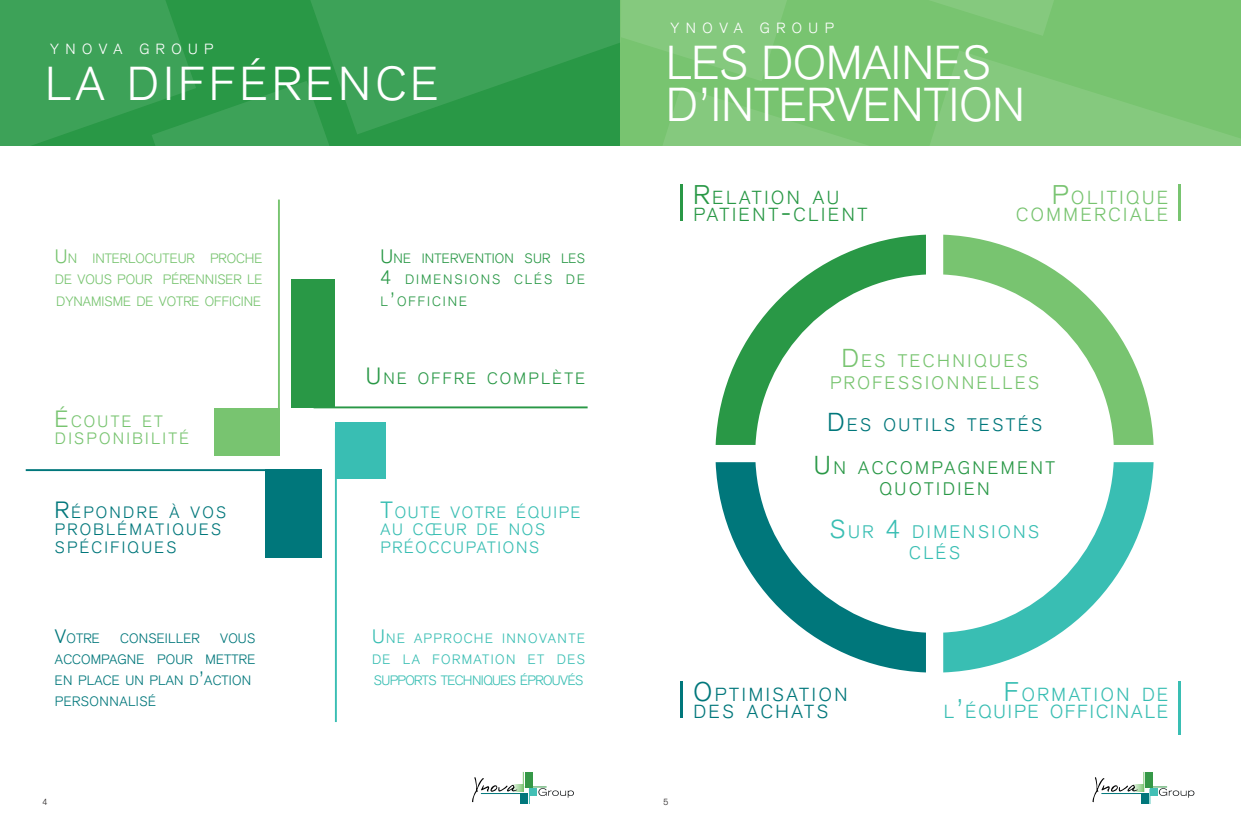
<style>
.page{position:relative;width:1241px;height:833px;background:#fff}
.page>*{position:absolute;margin:0;border:0;box-sizing:border-box;transform-origin:0 0}
.t1{font:300 46.75px/42.5px "Akzidenz Grotesk";color:#fff}
.t2{font:300 46.75px "Akzidenz Grotesk";letter-spacing:.1em;color:#fff}
.t3{font:300 18.62px/17px "Akzidenz Grotesk";letter-spacing:.105em;color:#39beb3;text-align:right}
.t4{font:300 18.62px/17px "Akzidenz Grotesk";letter-spacing:.145em;color:#299846}
.t5{font:300 18.62px/17px "Akzidenz Grotesk";letter-spacing:.145em;color:#00777b}
.t6{font:300 18.62px/17px "Akzidenz Grotesk";letter-spacing:.145em;color:#78c470;text-align:right}
.t7{font:300 17.88px/21.2px "Akzidenz Grotesk";letter-spacing:.145em;color:#78c470;text-align:center}
.t8{font:300 17.88px/21.2px "Akzidenz Grotesk";letter-spacing:.145em;color:#299846;text-align:center}
.t9{font:300 17.88px/21.2px "Akzidenz Grotesk";letter-spacing:.145em;color:#39beb3;text-align:center}
.t10{font:300 17.88px "Akzidenz Grotesk";letter-spacing:.145em;color:#00777b}
.t11{font:300 16.25px/17px "Akzidenz Grotesk";letter-spacing:.105em;color:#39beb3}
.t12{font:300 16.25px/17px "Akzidenz Grotesk";letter-spacing:.145em;color:#00777b}
.t13{font:300 16.25px/17px "Akzidenz Grotesk";letter-spacing:.145em;color:#78c470}
.t14{font:300 16.25px "Akzidenz Grotesk";letter-spacing:.145em;color:#299846}
.t15{font:300 14.5px "Akzidenz Grotesk";letter-spacing:.45em;color:#fff}
.t16{font:300 13.38px/21.2px "Akzidenz Grotesk";letter-spacing:.015em;color:#00777b}
.t17{font:300 13.38px/21.2px "Akzidenz Grotesk";color:#78c470;text-align:justify}
.t18{font:300 13.38px/21.2px "Akzidenz Grotesk";letter-spacing:-.045em;color:#39beb3;text-align:justify}
.t19{font:300 13.38px/21.2px "Akzidenz Grotesk";letter-spacing:.145em;color:#299846;text-align:justify}
.t20{font:300 8.75px "Akzidenz Grotesk";color:#231f20}
.s1{font-size:19.12px}
.s2{font-size:23.12px}
.s3{font-size:26.5px}
.s4{font-size:25.5px}
</style>
<div class="page">
<div style="left:0;top:0;width:620px;height:145px;background:#299846"></div>
<div style="left:620px;top:0;width:620px;height:145px;background:#78c470"></div>
<svg style="left:311px;top:0;width:309px;height:133px;fill:#3da258"></svg>
<svg style="left:0;top:0;width:193px;height:146px;background:#3aa055"></svg>
<svg style="left:152px;top:81px;width:209px;height:209px"></svg>
<svg style="left:621px;top:0;width:166px;height:81px"></svg>
<svg style="left:894px;top:51px;width:346px;height:224px"></svg>
<svg style="left:931px;top:0;width:123px;height:35px"></svg>
<svg style="left:619px;top:87px;width:267px;height:134px"></svg>
<hr style="left:1101px;top:793px;width:47px;height:1px;background:#00777b">
<div style="left:1140px;top:793px;width:8px;height:11px;background:#00777b"></div>
<svg style="left:1137px;top:784px;width:6px;height:8px"></svg>
<svg style="left:1092px;top:777px;width:45px;height:25px"></svg>
<svg style="left:1143px;top:772px;width:51px;height:32px"></svg>
<hr style="left:680px;top:681px;width:3px;height:36px;background:#00777b">
<hr style="left:1178px;top:681px;width:2px;height:53px;background:#39beb3">
<hr style="left:1178px;top:184px;width:2px;height:36px;background:#78c470">
<hr style="left:680px;top:184px;width:3px;height:36px;background:#299846">
<svg style="left:715px;top:462px;width:210px;height:210px"></svg>
<svg style="left:715px;top:235px;width:210px;height:210px"></svg>
<svg style="left:943px;top:462px;width:210px;height:210px"></svg>
<svg style="left:943px;top:235px;width:210px;height:210px"></svg>
<div style="left:804px;top:323px;width:260px;height:261px;background:#fff;border-radius:50%"></div>
<hr style="left:481px;top:793px;width:47px;height:1px;background:#00777b">
<div style="left:520px;top:793px;width:8px;height:11px;background:#00777b"></div>
<svg style="left:517px;top:784px;width:6px;height:8px"></svg>
<svg style="left:472px;top:777px;width:45px;height:25px"></svg>
<svg style="left:523px;top:772px;width:51px;height:32px"></svg>
<div style="left:292px;top:279px;width:43px;height:129px;background:#299846"></div>
<div style="left:265px;top:469px;width:57px;height:89px;background:#00777b"></div>
<div style="left:335px;top:422px;width:51px;height:56px;background:#39beb3"></div>
<div style="left:214px;top:408px;width:66px;height:48px;background:#78c470"></div>
<hr style="left:278px;top:199px;width:2px;height:209px;background:#78c470">
<hr style="left:313px;top:406px;width:274px;height:2px;background:#299846">
<hr style="left:335px;top:428px;width:2px;height:294px;background:#39beb3">
<hr style="left:26px;top:469px;width:293px;height:2px;background:#00777b">
<p class="t15" style="left:50px;top:40px;width:165px">YNOVA GROUP</p>
<h1 class="t2" style="left:45px;top:56px;width:394px">LA DIFFÉRENCE</h1>
<p class="t17" style="left:55px;top:248px;width:209px"><span class="s1">U</span>N INTERLOCUTEUR PROCHE DE VOUS POUR PÉRENNISER LE DYNAMISME DE VOTRE OFFICINE</p>
<p class="t13" style="left:55px;top:413px;width:135px"><span class="s2">É</span>COUTE ET<br>DISPONIBILITÉ</p>
<p class="t12" style="left:55px;top:504px;width:173px"><span class="s2">R</span>ÉPONDRE À VOS<br>PROBLÉMATIQUES<br>SPÉCIFIQUES</p>
<p class="t16" style="left:55px;top:627px;width:46px"><span class="s1">V</span>OTRE</p>
<p class="t16" style="left:120px;top:627px;width:81px">CONSEILLER</p>
<p class="t16" style="left:55px;top:627px;width:202px;text-indent:165px">VOUS<br>ACCOMPAGNE POUR METTRE<br>EN PLACE UN PLAN D<span class="s1">’</span>ACTION<br>PERSONNALISÉ</p>
<p class="t19" style="left:380px;top:248px;width:206px"><span class="s1">U</span>NE INTERVENTION SUR LES <span class="s1">4</span> DIMENSIONS CLÉS DE L<span class="s1">’</span>OFFICINE</p>
<p class="t14" style="left:365px;top:369px;width:221px"><span class="s2">U</span>NE OFFRE COMPLÈTE</p>
<p class="t11" style="left:380px;top:504px;width:201px"><span class="s2">T</span>OUTE VOTRE ÉQUIPE<br>AU CŒUR DE NOS<br>PRÉOCCUPATIONS</p>
<p class="t18" style="left:372px;top:627px;width:214px"><span class="s1">U</span>NE APPROCHE INNOVANTE DE LA FORMATION ET DES SUPPORTS TECHNIQUES ÉPROUVÉS</p>
<p class="t15" style="left:670px;top:19px;width:165px">YNOVA GROUP</p>
<h1 class="t1" style="left:665px;top:41px;width:361px">LES DOMAINES<br>D’INTERVENTION</h1>
<h2 class="t4" style="left:693px;top:189px;width:175px"><span class="s3">R</span>ELATION AU<br>PATIENT<span class="s3">-</span>CLIENT</h2>
<h2 class="t6" style="left:1015px;top:189px;width:153px"><span class="s3">P</span>OLITIQUE<br>COMMERCIALE</h2>
<h3 class="t7" style="left:830px;top:351px;width:210px"><span class="s4">D</span>ES TECHNIQUES<br>PROFESSIONNELLES</h3>
<h3 class="t10" style="left:827px;top:414px;width:216px"><span class="s4">D</span>ES OUTILS TESTÉS</h3>
<h3 class="t8" style="left:813px;top:457px;width:243px"><span class="s4">U</span>N ACCOMPAGNEMENT<br>QUOTIDIEN</h3>
<h3 class="t9" style="left:829px;top:521px;width:211px"><span class="s4">S</span>UR <span class="s4">4</span> DIMENSIONS<br>CLÉS</h3>
<h2 class="t5" style="left:693px;top:686px;width:155px"><span class="s3">O</span>PTIMISATION<br>DES ACHATS</h2>
<h2 class="t3" style="left:943px;top:686px;width:226px"><span class="s3">F</span>ORMATION DE<br>L<span class="s3">’</span>ÉQUIPE OFFICINALE</h2>
<p class="t20" style="left:43px;top:797px;width:6px">4</p>
<p class="t20" style="left:663px;top:797px;width:6px">5</p>
</div>
